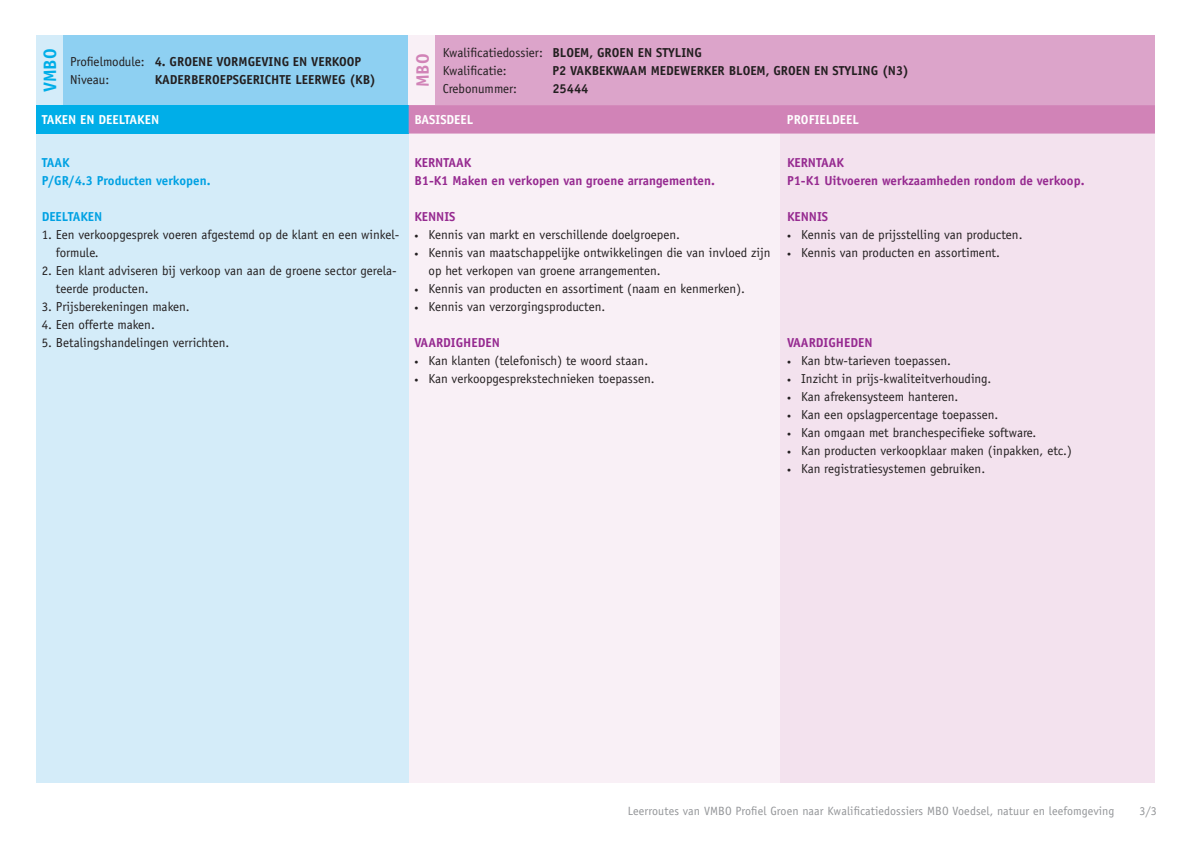
<style>
.page{position:relative;width:1191px;height:842px;background:#fff}
.page>*{position:absolute;margin:0;border:0;box-sizing:border-box;transform-origin:0 0}
.t1{font:700 18px "Officina Sans Std";color:#00aee8}
.t2{font:700 18px "Officina Sans Std";color:#d183b7}
.t3{font:13px/18px "Officina Sans Std";color:#231f20}
.t4{font:700 13px/18px "Officina Sans Std";color:#962a90}
.t5{font:700 13px/18px "Officina Sans Std";color:#231f20}
.t6{font:700 13px/18px "Officina Sans Std";color:#00a1e3}
.t7{font:700 13px "Officina Sans Std";color:#fff}
.t8{font:12px "Officina Sans Std";letter-spacing:.01em;color:#939598}
.s1{font-weight:400}
.s2{font-weight:700}
.s3{font-size:8px}
</style>
<div class="page">
<div style="left:408px;top:63px;width:372px;height:719px;background:#f9f0f6"></div>
<div style="left:780px;top:63px;width:375px;height:719px;background:#f3e2ee"></div>
<div style="left:36px;top:56px;width:372px;height:726px;background:#d4ecf9"></div>
<div style="left:36px;top:36px;width:373px;height:69px;background:#8ed0f2"></div>
<div style="left:409px;top:36px;width:746px;height:69px;background:#dca4ca"></div>
<div style="left:36px;top:105px;width:373px;height:29px;background:#00aee8"></div>
<div style="left:409px;top:105px;width:746px;height:29px;background:#d183b7"></div>
<div style="left:408px;top:36px;width:27px;height:69px;background:#f9f0f6"></div>
<div style="left:36px;top:36px;width:27px;height:69px;background:#d4ecf9"></div>
<h1 class="t1" style="left:39px;top:92px;width:45px;rotate:-90deg">VMBO</h1>
<h1 class="t2" style="left:411px;top:87px;width:35px;rotate:-90deg">MBO</h1>
<p class="t5" style="left:70px;top:53px;width:293px"><span class="s1">Profielmodule:</span> 4. GROENE VORMGEVING EN VERKOOP<br><span class="s1">Niveau:</span></p>
<p class="t5" style="left:155px;top:71px;width:223px">KADERBEROEPSGERICHTE LEERWEG (KB)</p>
<p class="t3" style="left:443px;top:44px;width:261px">Kwalificatiedossier: <span class="s2">BLOEM, GROEN EN STYLING<br></span>Kwalificatie:</p>
<p class="t5" style="left:552px;top:62px;width:358px">P2 VAKBEKWAAM MEDEWERKER BLOEM, GROEN EN STYLING (N3)</p>
<p class="t3" style="left:443px;top:80px;width:76px">Crebonummer:</p>
<p class="t5" style="left:552px;top:80px;width:38px">25444</p>
<p class="t7" style="left:42px;top:111px;width:119px">TAKEN EN DEELTAKEN</p>
<p class="t7" style="left:414px;top:111px;width:60px">BASISDEEL</p>
<p class="t7" style="left:787px;top:111px;width:73px">PROFIELDEEL</p>
<p class="t6" style="left:42px;top:153px;width:170px">TAAK<br>P/GR/4.3 Producten verkopen.</p>
<p class="t6" style="left:42px;top:207px;width:62px">DEELTAKEN</p>
<p class="t3" style="left:56px;top:225px;width:345px;text-indent:-14px">1. Een verkoopgesprek voeren afgestemd op de klant en een winkel&shy;formule.</p>
<p class="t3" style="left:56px;top:261px;width:342px;text-indent:-14px">2. Een klant adviseren bij verkoop van aan de groene sector gerela&shy;teerde producten.</p>
<p class="t3" style="left:42px;top:297px;width:150px">3. Prijsberekeningen maken.</p>
<p class="t3" style="left:42px;top:315px;width:115px">4. Een offerte maken.</p>
<p class="t3" style="left:42px;top:333px;width:189px">5. Betalingshandelingen verrichten.</p>
<p class="t4" style="left:787px;top:153px;width:299px">KERNTAAK<br>P1-K1 Uitvoeren werkzaamheden rondom de verkoop.</p>
<p class="t4" style="left:787px;top:207px;width:43px">KENNIS</p>
<p class="t3" style="left:787px;top:225px;width:237px"><span class="s3">•</span> Kennis van de prijsstelling van producten.</p>
<p class="t3" style="left:787px;top:243px;width:214px"><span class="s3">•</span> Kennis van producten en assortiment.</p>
<p class="t4" style="left:414px;top:153px;width:302px">KERNTAAK<br>B1-K1 Maken en verkopen van groene arrangementen.</p>
<p class="t4" style="left:414px;top:207px;width:43px">KENNIS</p>
<p class="t3" style="left:414px;top:225px;width:267px"><span class="s3">•</span> Kennis van markt en verschillende doelgroepen.</p>
<p class="t3" style="left:428px;top:243px;width:343px;text-indent:-14px"><span class="s3">•</span> Kennis van maatschappelijke ontwikkelingen die van invloed zijn op het verkopen van groene arrangementen.</p>
<p class="t3" style="left:414px;top:279px;width:332px"><span class="s3">•</span> Kennis van producten en assortiment (naam en kenmerken).</p>
<p class="t3" style="left:414px;top:297px;width:192px"><span class="s3">•</span> Kennis van verzorgingsproducten.</p>
<p class="t4" style="left:414px;top:333px;width:87px">VAARDIGHEDEN</p>
<p class="t3" style="left:414px;top:351px;width:235px"><span class="s3">•</span> Kan klanten (telefonisch) te woord staan.</p>
<p class="t3" style="left:414px;top:369px;width:242px"><span class="s3">•</span> Kan verkoopgesprekstechnieken toepassen.</p>
<p class="t4" style="left:787px;top:333px;width:87px">VAARDIGHEDEN</p>
<p class="t3" style="left:787px;top:351px;width:165px"><span class="s3">•</span> Kan btw-tarieven toepassen.</p>
<p class="t3" style="left:787px;top:369px;width:206px"><span class="s3">•</span> Inzicht in prijs-kwaliteitverhouding.</p>
<p class="t3" style="left:787px;top:387px;width:173px"><span class="s3">•</span> Kan afrekensysteem hanteren.</p>
<p class="t3" style="left:787px;top:405px;width:213px"><span class="s3">•</span> Kan een opslagpercentage toepassen.</p>
<p class="t3" style="left:787px;top:423px;width:251px"><span class="s3">•</span> Kan omgaan met branchespecifieke software.</p>
<p class="t3" style="left:787px;top:441px;width:286px"><span class="s3">•</span> Kan producten verkoopklaar maken (inpakken, etc.)</p>
<p class="t3" style="left:787px;top:459px;width:200px"><span class="s3">•</span> Kan registratiesystemen gebruiken.</p>
<p class="t8" style="left:627px;top:804px;width:488px">Leerroutes van VMBO Profiel Groen naar Kwalificatiedossiers MBO Voedsel, natuur en leefomgeving</p>
<p class="t8" style="left:1139px;top:804px;width:19px">3/3</p>
</div>
